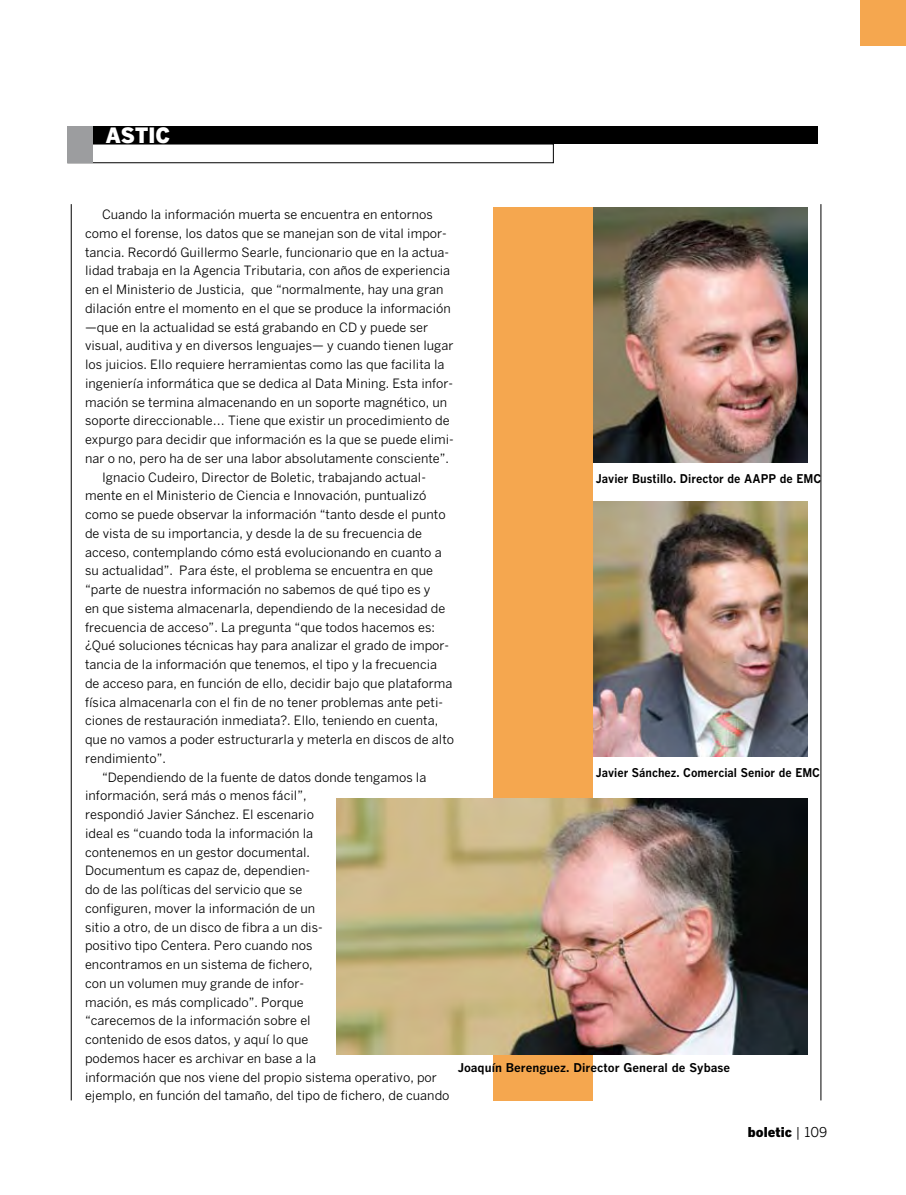
<style>
.page{position:relative;width:906px;height:1195px;background:#fff}
.page>*{position:absolute;margin:0;border:0;box-sizing:border-box;transform-origin:0 0}
.t1{font:900 21px "Benton Gothic";color:#fff}
.t2{font:900 13.5px "Benton Gothic";color:#000}
.t3{font:12.75px "Benton Gothic";color:#000}
.t4{font:700 12px "Benton Gothic";color:#000}
.t5{font:700 12px "Benton Gothic";color:#000;scale:.95 1}
.t6{font:700 12px "Benton Gothic";color:#000;scale:.94 1}
.s1{font-weight:400}
</style>
<div class="page">
<hr style="left:71px;top:204px;width:1px;height:896px;background:#000">
<hr style="left:820px;top:204px;width:1px;height:896px;background:#000">
<div style="left:67px;top:126px;width:750px;height:18px;background:#000"></div>
<div style="left:67px;top:126px;width:26px;height:37px;background:#9c9d9f"></div>
<div style="left:860px;top:0;width:46px;height:46px;background:#f5a74f"></div>
<img style="left:593px;top:207px;width:215px;height:256px">
<img style="left:593px;top:501px;width:215px;height:255px">
<div style="left:493px;top:207px;width:100px;height:893px;background:#f5a74f"></div>
<img style="left:337px;top:799px;width:471px;height:255px">
<h1 class="t1" style="left:105px;top:122px;width:66px">ASTIC</h1>
<p class="t3" style="left:102px;top:207px;width:332px">Cuando la información muerta se encuentra en entornos</p>
<p class="t3" style="left:85px;top:225px;width:363px">como el forense, los datos que se manejan son de vital impor-</p>
<p class="t3" style="left:85px;top:244px;width:365px">tancia. Recordó Guillermo Searle, funcionario que en la actua-</p>
<p class="t3" style="left:85px;top:263px;width:367px">lidad trabaja en la Agencia Tributaria, con años de experiencia</p>
<p class="t3" style="left:85px;top:282px;width:360px">en el Ministerio de Justicia, que “normalmente, hay una gran</p>
<p class="t3" style="left:85px;top:300px;width:367px">dilación entre el momento en el que se produce la información</p>
<p class="t3" style="left:85px;top:319px;width:344px">—que en la actualidad se está grabando en CD y puede ser</p>
<p class="t3" style="left:85px;top:338px;width:370px">visual, auditiva y en diversos lenguajes— y cuando tienen lugar</p>
<p class="t3" style="left:85px;top:357px;width:361px">los juicios. Ello requiere herramientas como las que facilita la</p>
<p class="t3" style="left:85px;top:375px;width:370px">ingeniería informática que se dedica al Data Mining. Esta infor-</p>
<p class="t3" style="left:85px;top:394px;width:364px">mación se termina almacenando en un soporte magnético, un</p>
<p class="t3" style="left:85px;top:413px;width:366px">soporte direccionable… Tiene que existir un procedimiento de</p>
<p class="t3" style="left:85px;top:432px;width:370px">expurgo para decidir que información es la que se puede elimi-</p>
<p class="t3" style="left:85px;top:450px;width:365px">nar o no, pero ha de ser una labor absolutamente consciente”.</p>
<p class="t3" style="left:102px;top:469px;width:325px">Ignacio Cudeiro, Director de Boletic, trabajando actual-</p>
<p class="t3" style="left:85px;top:488px;width:343px">mente en el Ministerio de Ciencia e Innovación, puntualizó</p>
<p class="t3" style="left:85px;top:507px;width:362px">como se puede observar la información “tanto desde el punto</p>
<p class="t3" style="left:85px;top:525px;width:338px">de vista de su importancia, y desde la de su frecuencia de</p>
<p class="t3" style="left:85px;top:544px;width:358px">acceso, contemplando cómo está evolucionando en cuanto a</p>
<p class="t3" style="left:85px;top:563px;width:349px">su actualidad”. Para éste, el problema se encuentra en que</p>
<p class="t3" style="left:85px;top:582px;width:347px">“parte de nuestra información no sabemos de qué tipo es y</p>
<p class="t3" style="left:85px;top:600px;width:362px">en que sistema almacenarla, dependiendo de la necesidad de</p>
<p class="t3" style="left:85px;top:619px;width:351px">frecuencia de acceso”. La pregunta “que todos hacemos es:</p>
<p class="t3" style="left:85px;top:638px;width:366px">¿Qué soluciones técnicas hay para analizar el grado de impor-</p>
<p class="t3" style="left:85px;top:657px;width:354px">tancia de la información que tenemos, el tipo y la frecuencia</p>
<p class="t3" style="left:85px;top:675px;width:369px">de acceso para, en función de ello, decidir bajo que plataforma</p>
<p class="t3" style="left:85px;top:694px;width:359px">física almacenarla con el fin de no tener problemas ante peti-</p>
<p class="t3" style="left:85px;top:713px;width:354px">ciones de restauración inmediata?. Ello, teniendo en cuenta,</p>
<p class="t3" style="left:85px;top:732px;width:371px">que no vamos a poder estructurarla y meterla en discos de alto</p>
<p class="t3" style="left:85px;top:750px;width:82px">rendimiento”.</p>
<p class="t3" style="left:102px;top:769px;width:326px">“Dependiendo de la fuente de datos donde tengamos la</p>
<p class="t3" style="left:85px;top:788px;width:223px">información, será más o menos fácil”,</p>
<p class="t3" style="left:85px;top:807px;width:230px">respondió Javier Sánchez. El escenario</p>
<p class="t3" style="left:85px;top:825px;width:230px">ideal es “cuando toda la información la</p>
<p class="t3" style="left:85px;top:844px;width:226px">contenemos en un gestor documental.</p>
<p class="t3" style="left:85px;top:863px;width:227px">Documentum es capaz de, dependien-</p>
<p class="t3" style="left:85px;top:882px;width:219px">do de las políticas del servicio que se</p>
<p class="t3" style="left:85px;top:900px;width:232px">configuren, mover la información de un</p>
<p class="t3" style="left:85px;top:919px;width:239px">sitio a otro, de un disco de fibra a un dis-</p>
<p class="t3" style="left:85px;top:938px;width:229px">positivo tipo Centera. Pero cuando nos</p>
<p class="t3" style="left:85px;top:957px;width:229px">encontramos en un sistema de fichero,</p>
<p class="t3" style="left:85px;top:975px;width:221px">con un volumen muy grande de infor-</p>
<p class="t3" style="left:85px;top:994px;width:220px">mación, es más complicado”. Porque</p>
<p class="t3" style="left:85px;top:1013px;width:227px">“carecemos de la información sobre el</p>
<p class="t3" style="left:85px;top:1032px;width:225px">contenido de esos datos, y aquí lo que</p>
<p class="t3" style="left:85px;top:1050px;width:233px">podemos hacer es archivar en base a la</p>
<p class="t3" style="left:85px;top:1069px;width:353px">información que nos viene del propio sistema operativo, por</p>
<p class="t3" style="left:85px;top:1088px;width:366px">ejemplo, en función del tamaño, del tipo de fichero, de cuando</p>
<p class="t5" style="left:596px;top:471px;width:239px">Javier Bustillo. Director de AAPP de EMC</p>
<p class="t6" style="left:596px;top:765px;width:240px">Javier Sánchez. Comercial Senior de EMC</p>
<p class="t4" style="left:458px;top:1060px;width:274px">Joaquín Berenguez. Director General de Sybase</p>
<p class="t2" style="left:748px;top:1124px;width:79px">boletic <span class="s1">| 109</span></p>
</div>
